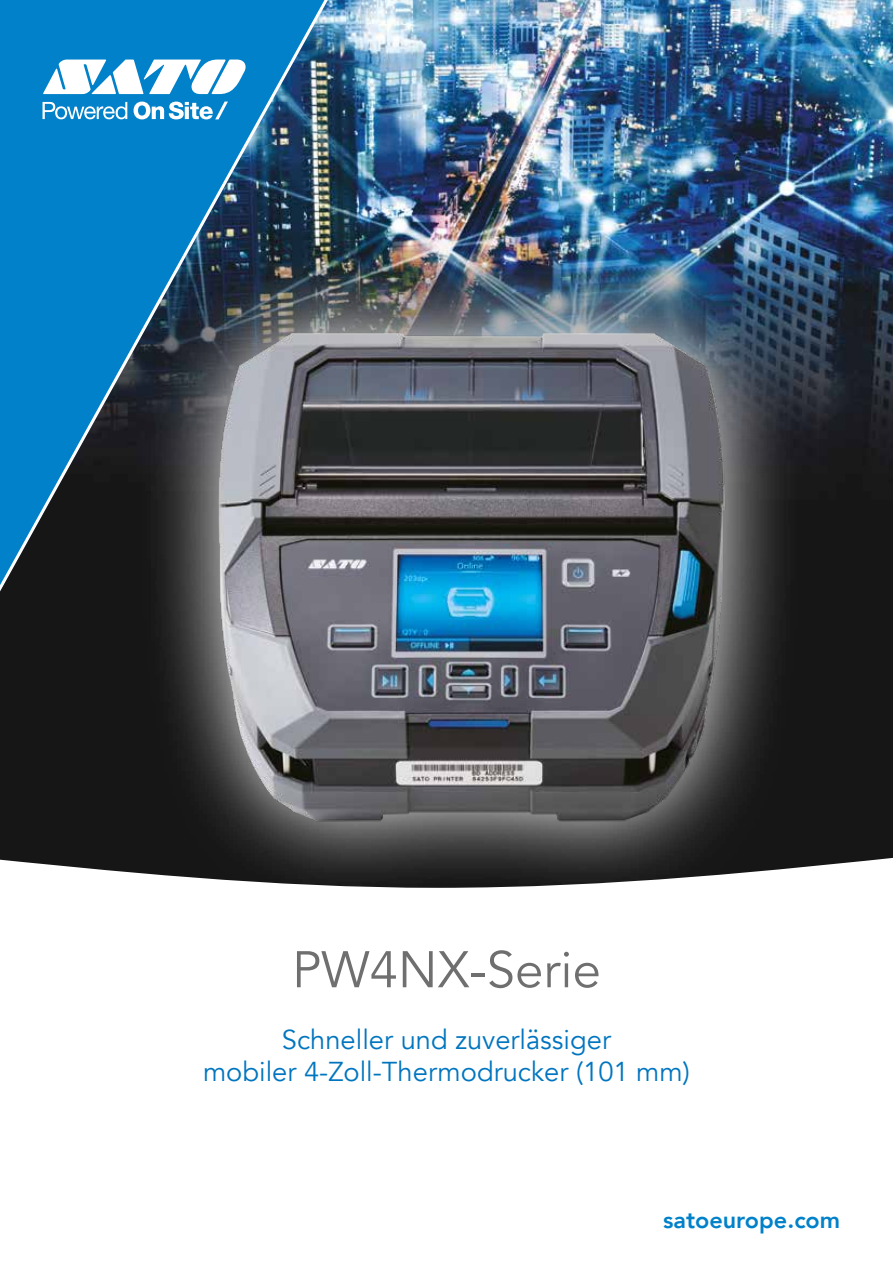
<style>
.page{position:relative;width:893px;height:1263px;background:#fff}
.page>*{position:absolute;margin:0;border:0;box-sizing:border-box;transform-origin:0 0}
.t1{font:51px "Avenir";color:#706f6f}
.t2{font:27.3px/32.7px "Avenir";color:#0075bf;text-align:center}
.t3{font:800 23.4px "Avenir";color:#0081c9}
</style>
<div class="page">
<img style="left:0;top:0;width:893px;height:852px">
<svg style="left:0;top:852px;width:893px;height:22px"></svg>
<img style="left:141px;top:254px;width:661px;height:634px">
<img style="left:190px;top:301px;width:571px;height:543px">
<img style="left:0;top:0;width:378px;height:810px">
<h1 class="t1" style="left:292px;top:939px;width:310px">PW4NX-Serie</h1>
<p class="t2" style="left:203px;top:1023px;width:488px">Schneller und zuverlässiger<br>mobiler 4-Zoll-Thermodrucker (101 mm)</p>
<p class="t3" style="left:663px;top:1201px;width:179px">satoeurope.com</p>
</div>
